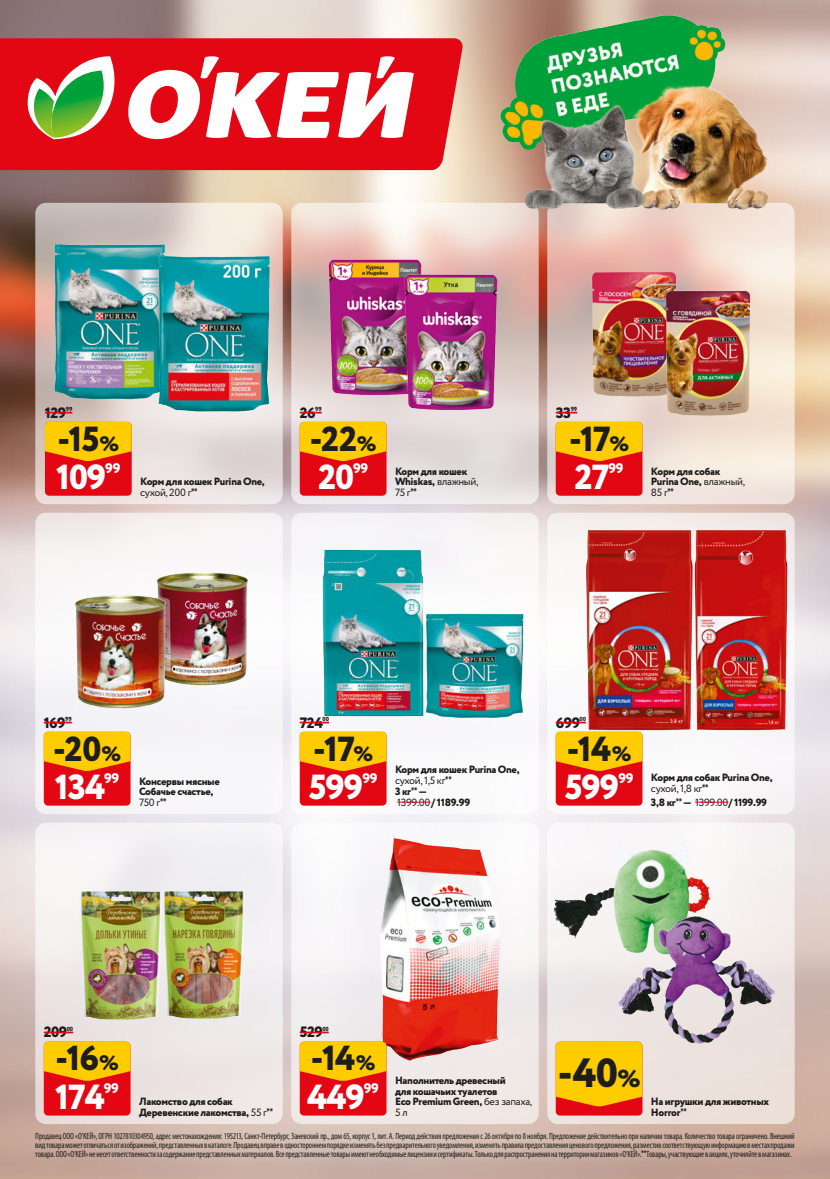
<style>
.page{position:relative;width:830px;height:1179px;background:#fff}
.page>*{position:absolute;margin:0;border:0;box-sizing:border-box;transform-origin:0 0}
.t1{font:800 40.8px "Circe";color:#1d1d1b}
.t2{font:800 34.8px "Circe";letter-spacing:-.015em;color:#1d1d1b}
.t3{font:800 34.8px "Circe";letter-spacing:-.03em;color:#fff}
.t4{font:800 15px "Circe";letter-spacing:-.03em;color:#1d1d1b}
.t5{font:800 13.95px "Circe";letter-spacing:-.03em;color:#fff}
.t6{font:800 10.5px/10.5px "Circe";letter-spacing:-.03em;color:#1d1d1b}
.t7{font:10.5px "Circe";letter-spacing:-.03em;color:#1d1d1b}
.t8{font:condensed 9px/9px "Myriad Pro";letter-spacing:-.015em;color:#1d1d1b;text-align:justify;scale:.95 1}
.t9{font:800 6px "Circe";letter-spacing:-.03em;color:#1d1d1b}
.s1{font-size:20.85px}
.s2{font-family:"PT Sans";font-weight:700;font-stretch:condensed}
.s3{font-weight:400}
.s4{font-size:24.45px}
.s5{font-family:"PT Sans";font-weight:700}
</style>
<div class="page">
<img style="left:0;top:0;width:830px;height:1179px">
<svg style="left:35px;top:203px;width:248px;height:301px;background:#dfd2ce"></svg>
<svg style="left:291px;top:203px;width:248px;height:301px;background:#e4d3ce"></svg>
<svg style="left:547px;top:203px;width:248px;height:301px;background:#f1dfd4"></svg>
<div style="left:35px;top:513px;width:248px;height:301px;background:#f7f5f7;border-radius:11px"></div>
<div style="left:291px;top:513px;width:248px;height:301px;background:#fff;border-radius:11px"></div>
<svg style="left:547px;top:513px;width:248px;height:301px"></svg>
<div style="left:35px;top:822px;width:248px;height:302px;background:linear-gradient(to bottom,#f5f5f9,#ebe2e0);border-radius:11px"></div>
<div style="left:291px;top:822px;width:248px;height:302px;background:linear-gradient(to bottom,#fdfdfe,#ece4e1);border-radius:11px"></div>
<div style="left:547px;top:822px;width:248px;height:302px;background:linear-gradient(to bottom,#f7f5f6,#e9dcd7);border-radius:11px"></div>
<img style="left:553px;top:250px;width:162px;height:163px">
<img style="left:654px;top:270px;width:108px;height:162px">
<div style="left:556px;top:422px;width:86px;height:74px;background:#e30613;border-radius:4px"></div>
<svg style="left:556px;top:422px;width:86px;height:39px;background:#fbb402"></svg>
<svg style="left:556px;top:412px;width:21px;height:1px"></svg>
<img style="left:51px;top:238px;width:142px;height:168px">
<img style="left:151px;top:251px;width:127px;height:171px">
<div style="left:45px;top:422px;width:87px;height:74px;background:#e30613;border-radius:4px"></div>
<svg style="left:45px;top:422px;width:87px;height:39px;background:#fbb402"></svg>
<svg style="left:45px;top:412px;width:27px;height:1px"></svg>
<img style="left:291px;top:549px;width:165px;height:167px">
<img style="left:423px;top:614px;width:101px;height:103px">
<hr style="left:397px;top:801px;width:33px;height:1px;background:#e30613">
<div style="left:300px;top:732px;width:86px;height:73px;background:#e30613;border-radius:4px"></div>
<svg style="left:300px;top:732px;width:86px;height:39px;background:#fbb402"></svg>
<hr style="left:300px;top:721px;width:23px;height:2px;background:#e30613">
<svg style="left:323px;top:721px;width:6px;height:2px"></svg>
<img style="left:564px;top:522px;width:69px;height:210px">
<img style="left:633px;top:522px;width:162px;height:216px">
<hr style="left:695px;top:801px;width:33px;height:1px;background:#e30613">
<div style="left:556px;top:732px;width:86px;height:73px;background:#e30613;border-radius:4px"></div>
<svg style="left:556px;top:732px;width:86px;height:39px;background:#fbb402"></svg>
<hr style="left:556px;top:721px;width:24px;height:2px;background:#e30613">
<svg style="left:580px;top:721px;width:6px;height:2px"></svg>
<img style="left:328px;top:259px;width:93px;height:136px">
<img style="left:405px;top:275px;width:92px;height:135px">
<div style="left:300px;top:422px;width:86px;height:74px;background:#e30613;border-radius:4px"></div>
<svg style="left:300px;top:422px;width:86px;height:39px;background:#fbb402"></svg>
<svg style="left:300px;top:412px;width:22px;height:1px"></svg>
<img style="left:51px;top:880px;width:83px;height:150px">
<img style="left:134px;top:880px;width:118px;height:150px">
<div style="left:44px;top:1041px;width:87px;height:74px;background:#e30613;border-radius:4px"></div>
<svg style="left:44px;top:1041px;width:87px;height:40px;background:#fbb306"></svg>
<hr style="left:44px;top:1031px;width:23px;height:2px;background:#e30613">
<svg style="left:67px;top:1031px;width:6px;height:2px"></svg>
<img style="left:549px;top:835px;width:163px;height:139px">
<img style="left:614px;top:912px;width:165px;height:134px">
<div style="left:556px;top:1041px;width:86px;height:74px;background:#e30613;border-radius:4px"></div>
<svg style="left:556px;top:1041px;width:86px;height:65px;background:#fcbe03"></svg>
<img style="left:157px;top:572px;width:91px;height:114px">
<img style="left:75px;top:580px;width:99px;height:129px">
<div style="left:44px;top:732px;width:87px;height:73px;background:#e30613;border-radius:4px"></div>
<svg style="left:44px;top:732px;width:87px;height:39px;background:#fbb403"></svg>
<hr style="left:44px;top:721px;width:21px;height:2px;background:#e30613">
<svg style="left:65px;top:721px;width:7px;height:2px"></svg>
<img style="left:291px;top:824px;width:232px;height:262px">
<div style="left:300px;top:1041px;width:86px;height:74px;background:#e30613;border-radius:4px"></div>
<svg style="left:300px;top:1041px;width:86px;height:40px;background:#fbb305"></svg>
<hr style="left:300px;top:1031px;width:22px;height:2px;background:#e30613">
<svg style="left:322px;top:1031px;width:7px;height:2px"></svg>
<div style="left:0;top:38px;width:463px;height:132px;background:#e30613"></div>
<svg style="left:127px;top:56px;width:287px;height:83px"></svg>
<svg style="left:27px;top:55px;width:88px;height:84px"></svg>
<img style="left:477px;top:5px;width:296px;height:213px">
<h3 class="t4" style="left:45px;top:402px;width:23px">129</h3>
<p class="t9" style="left:66px;top:405px;width:8px">99</p>
<h2 class="t2" style="left:57px;top:415px;width:63px">-15<span class="s1">%</span></h2>
<h3 class="t4" style="left:300px;top:402px;width:17px">26</h3>
<p class="t9" style="left:315px;top:405px;width:8px">99</p>
<h2 class="t2" style="left:310px;top:415px;width:68px">-22<span class="s1">%</span></h2>
<h3 class="t4" style="left:556px;top:402px;width:17px">33</h3>
<p class="t9" style="left:571px;top:405px;width:8px">99</p>
<h2 class="t2" style="left:569px;top:415px;width:62px">-17<span class="s1">%</span></h2>
<h3 class="t5" style="left:105px;top:459px;width:17px">99</h3>
<h2 class="t3" style="left:56px;top:453px;width:52px">109</h2>
<p class="t6" style="left:140px;top:477px;width:126px">Корм для кошек Purina Оne,</p>
<p class="t7" style="left:140px;top:485px;width:59px">сухой, 200 г<span class="s2">**</span></p>
<h3 class="t5" style="left:353px;top:459px;width:17px">99</h3>
<h2 class="t3" style="left:318px;top:453px;width:38px">20</h2>
<p class="t6" style="left:395px;top:466px;width:85px">Корм для кошек<br>Whiskas, <span class="s3">влажный,</span></p>
<p class="t7" style="left:395px;top:485px;width:23px">75 г<span class="s2">**</span></p>
<h3 class="t5" style="left:608px;top:459px;width:17px">99</h3>
<h2 class="t3" style="left:575px;top:453px;width:36px">27</h2>
<p class="t6" style="left:651px;top:466px;width:96px">Корм для собак<br>Purina One, <span class="s3">влажный,</span></p>
<p class="t7" style="left:651px;top:485px;width:25px">85 г<span class="s2">**</span></p>
<h3 class="t4" style="left:44px;top:712px;width:23px">169</h3>
<p class="t9" style="left:65px;top:714px;width:8px">99</p>
<h2 class="t2" style="left:53px;top:725px;width:70px">-20<span class="s1">%</span></h2>
<h3 class="t4" style="left:300px;top:712px;width:25px">724</h3>
<p class="t9" style="left:323px;top:714px;width:8px">00</p>
<h2 class="t2" style="left:313px;top:725px;width:62px">-17<span class="s1">%</span></h2>
<h3 class="t4" style="left:556px;top:712px;width:26px">699</h3>
<p class="t9" style="left:580px;top:714px;width:8px">00</p>
<h2 class="t2" style="left:567px;top:725px;width:66px">-14<span class="s1">%</span></h2>
<h3 class="t5" style="left:104px;top:769px;width:17px">99</h3>
<h2 class="t3" style="left:55px;top:763px;width:52px">134</h2>
<p class="t6" style="left:139px;top:776px;width:82px">Консервы мясные<br>Собачье cчастье,</p>
<p class="t7" style="left:139px;top:795px;width:29px">750 г<span class="s2">**</span></p>
<h3 class="t5" style="left:362px;top:769px;width:17px">99</h3>
<h2 class="t3" style="left:309px;top:763px;width:56px">599</h2>
<p class="t6" style="left:395px;top:765px;width:126px;line-height:10.9px">Корм для кошек Purina One, <span class="s3">сухой, 1,5 кг</span><span class="s2">**<br></span>3 кг<span class="s2">**</span> —</p>
<p class="t6" style="left:397px;top:797px;width:75px"><span class="s3">1399.00</span>/ 1189.99</p>
<h3 class="t5" style="left:618px;top:769px;width:17px">99</h3>
<h2 class="t3" style="left:565px;top:763px;width:56px">599</h2>
<p class="t6" style="left:651px;top:773px;width:123px">Корм для собак Purina One, <span class="s3">сухой, 1,8 кг</span><span class="s2">**</span></p>
<p class="t6" style="left:651px;top:797px;width:118px">3,8 кг<span class="s2">**</span> — <span class="s3">1399.00</span>/ 1199.99</p>
<h3 class="t4" style="left:44px;top:1022px;width:25px">209</h3>
<p class="t9" style="left:67px;top:1024px;width:8px">00</p>
<h2 class="t2" style="left:55px;top:1035px;width:65px">-16<span class="s1">%</span></h2>
<h3 class="t4" style="left:300px;top:1022px;width:24px">529</h3>
<p class="t9" style="left:322px;top:1024px;width:8px">00</p>
<h2 class="t2" style="left:311px;top:1035px;width:66px">-14<span class="s1">%</span></h2>
<h3 class="t5" style="left:104px;top:1078px;width:17px">99</h3>
<h2 class="t3" style="left:55px;top:1073px;width:51px">174</h2>
<p class="t6" style="left:139px;top:1096px;width:95px">Лакомство для собак</p>
<p class="t6" style="left:139px;top:1107px;width:136px">Деревенские лакомства, <span class="s3">55 г</span><span class="s2">**</span></p>
<h3 class="t5" style="left:364px;top:1078px;width:17px">99</h3>
<h2 class="t3" style="left:307px;top:1073px;width:59px">449</h2>
<p class="t6" style="left:395px;top:1075px;width:139px">Наполнитель древесный<br>для кошачьих туалетов<br>Eco Premium Green, <span class="s3">без запаха,</span></p>
<p class="t7" style="left:395px;top:1105px;width:14px">5 л</p>
<h1 class="t1" style="left:558px;top:1045px;width:84px">-40<span class="s4">%</span></h1>
<p class="t6" style="left:651px;top:1096px;width:120px">На игрушки для животных<br>Horror<span class="s2">**</span></p>
<p class="t8" style="left:35px;top:1131px;width:801px">Продавец ООО «О’КЕЙ», ОГРН 1027810304950, адрес местонахождения: 195213, Санкт-Петербург, Заневский пр., дом 65, корпус 1, лит. А. Период действия предложения с 26 октября по 8 ноября. Предложение действительно при наличии товара. Количество товара ограничено. Внешний вид товара может отличаться от изображений, представленных в каталоге. Продавец вправе в одностороннем порядке изменять без предварительного уведомления, изменять правила предоставления ценового предложения, разместив соответствующую информацию в местах продажи товара. ООО «О’КЕЙ» не несет ответственности за содержание представленных материалов. Все представленные товары имеют необходимые лицензии и сертификаты. Только для распространения на территории магазинов «О’КЕЙ».<span class="s5">**</span>Товары, участвующие в акциях, уточняйте в магазинах.</p>
</div>
